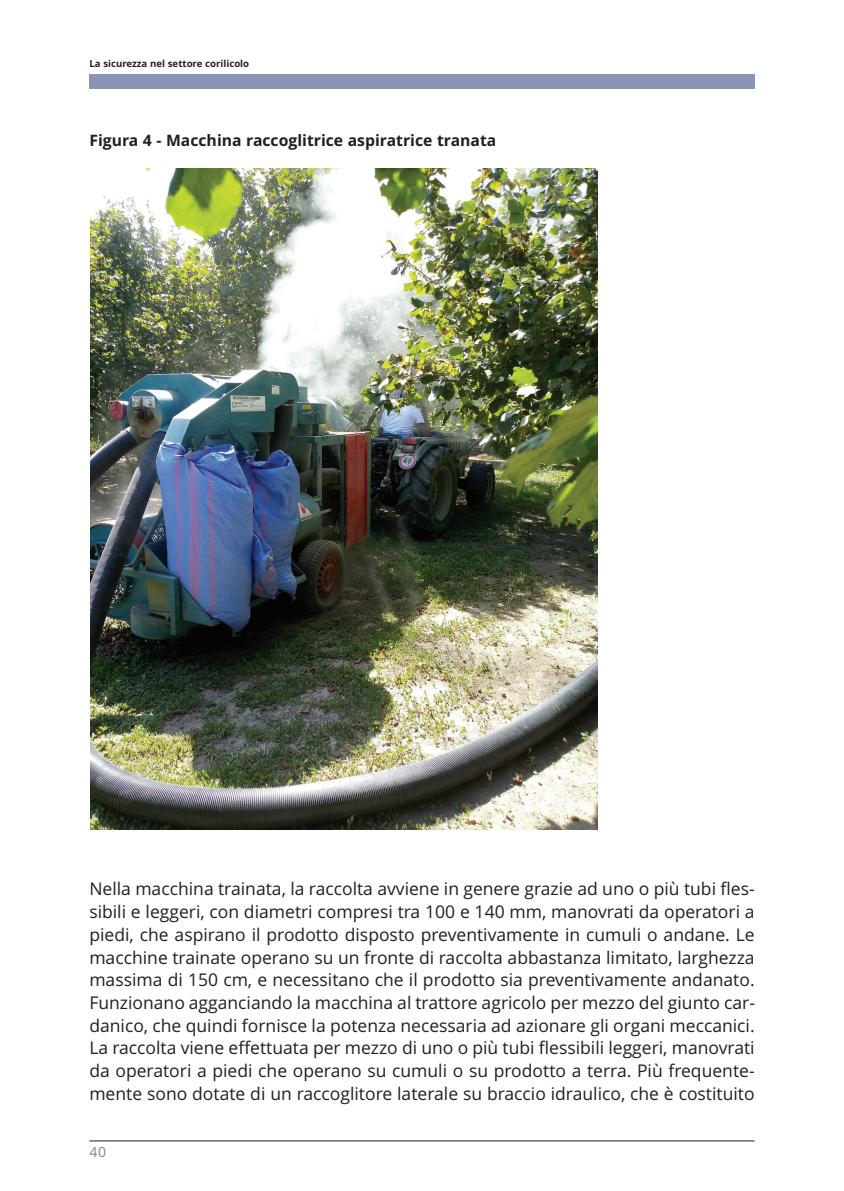
<style>
.page{position:relative;width:844px;height:1191px;background:#fff}
.page>*{position:absolute;margin:0;border:0;box-sizing:border-box;transform-origin:0 0}
.t1{font:17.5px/22.8px "Open Sans";color:#231f20;text-align:justify}
.t2{font:700 15.75px "Open Sans";color:#231f20}
.t3{font:14px "Open Sans";color:#808285}
.t4{font:700 9.62px "Open Sans";color:#231f20}
</style>
<div class="page">
<hr style="left:89px;top:1140px;width:665px;height:1px;background:#231f20">
<div style="left:89px;top:74px;width:665px;height:15px;background:#8895b4"></div>
<img style="left:90px;top:169px;width:507px;height:660px">
<p class="t4" style="left:89px;top:60px;width:161px">La sicurezza nel settore corilicolo</p>
<p class="t2" style="left:89px;top:134px;width:408px">Figura 4 - Macchina raccoglitrice aspiratrice tranata</p>
<p class="t1" style="left:89px;top:879px;width:667px">Nella macchina trainata, la raccolta avviene in genere grazie ad uno o più tubi fles&shy;sibili e leggeri, con diametri compresi tra 100 e 140 mm, manovrati da operatori a piedi, che aspirano il prodotto disposto preventivamente in cumuli o andane. Le macchine trainate operano su un fronte di raccolta abbastanza limitato, larghezza massima di 150 cm, e necessitano che il prodotto sia preventivamente andanato.<br>Funzionano agganciando la macchina al trattore agricolo per mezzo del giunto car&shy;danico, che quindi fornisce la potenza necessaria ad azionare gli organi meccanici.<br>La raccolta viene effettuata per mezzo di uno o più tubi flessibili leggeri, manovrati da operatori a piedi che operano su cumuli o su prodotto a terra. Più frequente&shy;mente sono dotate di un raccoglitore laterale su braccio idraulico, che è costituito</p>
<p class="t3" style="left:89px;top:1146px;width:18px">40</p>
</div>
